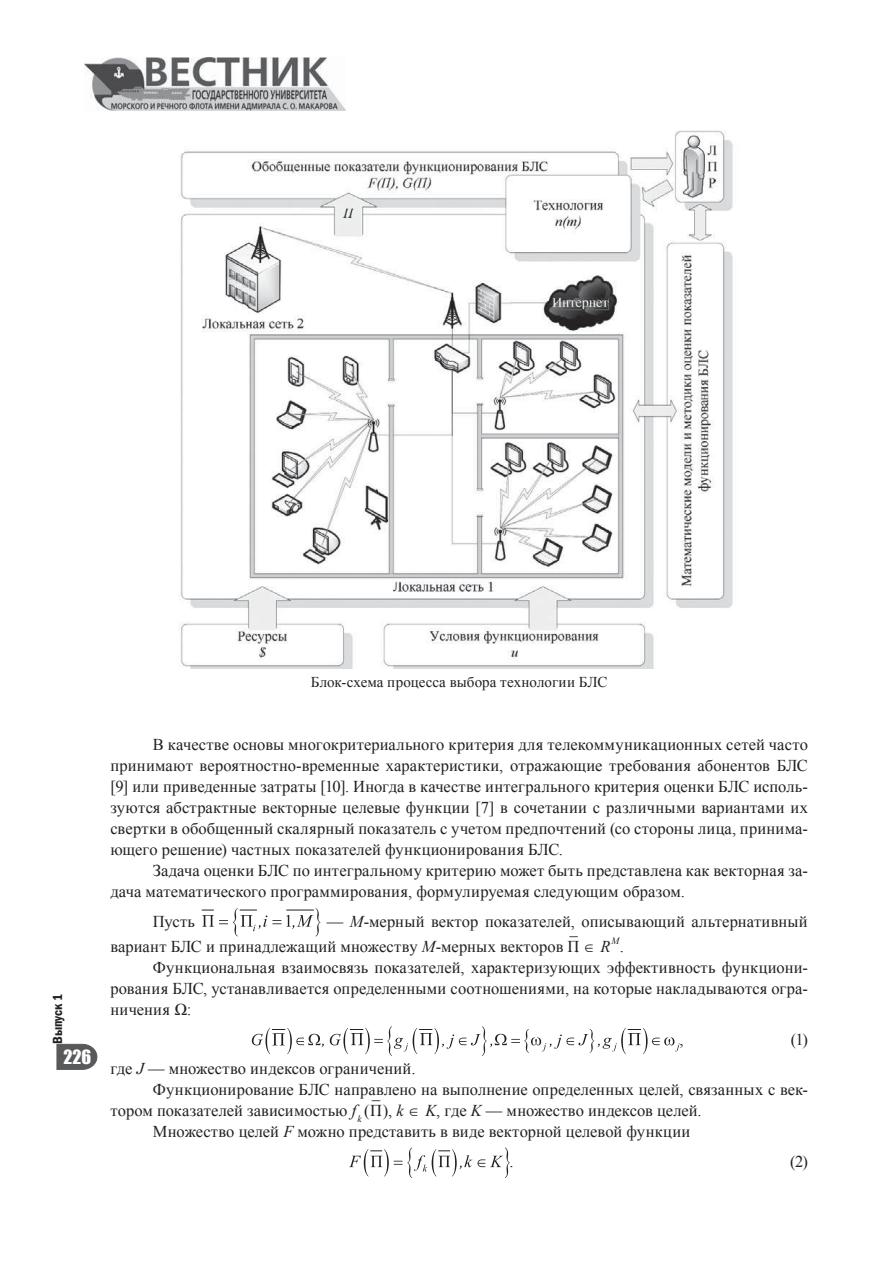
<style>
.page{position:relative;width:893px;height:1263px;background:#fff}
.page>*{position:absolute;margin:0;border:0;box-sizing:border-box;transform-origin:0 0}
.t1{font:18px "Impact";color:#fff}
.t2{font:16.5px/21px "Times New Roman";letter-spacing:.005em;color:#231f20}
.t3{font:15px "Times New Roman";color:#231f20}
.t4{font:600 condensed 13.65px "Franklin Gothic";color:#231f20}
.t5{font:italic 9.6px "Times New Roman";color:#231f20}
.s1{font-style:italic}
</style>
<div class="page">
<svg style="left:57px;top:1044px;width:40px;height:26px"></svg>
<img style="left:85px;top:58px;width:261px;height:52px">
<img style="left:179px;top:130px;width:554px;height:539px">
<svg style="left:202px;top:908px;width:118px;height:28px"></svg>
<svg style="left:252px;top:1028px;width:72px;height:26px"></svg>
<svg style="left:330px;top:1026px;width:349px;height:30px"></svg>
<svg style="left:349px;top:1147px;width:160px;height:31px"></svg>
<p class="t3" style="left:311px;top:673px;width:298px">Блок-схема процесса выбора технологии БЛС</p>
<p class="t4" style="left:53px;top:1044px;width:52px;rotate:-90deg">Выпуск 1</p>
<p class="t1" style="left:63px;top:1046px;width:29px">226</p>
<p class="t2" style="left:110px;top:734px;width:699px;text-align:justify;text-indent:43px">В качестве основы многокритериального критерия для телекоммуникационных сетей часто принимают вероятностно-временные характеристики, отражающие требования абонентов БЛС [9] или приведенные затраты [10]. Иногда в качестве интегрального критерия оценки БЛС исполь&shy;зуются абстрактные векторные целевые функции [7] в сочетании с различными вариантами их свертки в обобщенный скалярный показатель с учетом предпочтений (со стороны лица, принима&shy;ющего решение) частных показателей функционирования БЛС.</p>
<p class="t2" style="left:110px;top:860px;width:699px;text-indent:43px">Задача оценки БЛС по интегральному критерию может быть представлена как векторная за&shy;дача математического программирования, формулируемая следующим образом.</p>
<p class="t2" style="left:153px;top:911px;width:44px">Пусть</p>
<p class="t2" style="left:110px;top:909px;width:699px;line-height:25.5px;text-indent:216px">— <span class="s1">M</span>-мерный вектор показателей, описывающий альтернативный вариант БЛС и принадлежащий множеству <span class="s1">M</span>-мерных векторов П̅. ∈ <span class="s1">R</span></p>
<p class="t5" style="left:611px;top:935px;width:9px">M</p>
<p class="t2" style="left:619px;top:936px;width:6px">.</p>
<p class="t2" style="left:153px;top:957px;width:656px">Функциональная взаимосвязь показателей, характеризующих эффективность функциони-</p>
<p class="t2" style="left:110px;top:978px;width:699px">рования БЛС, устанавливается определенными соотношениями, на которые накладываются огра-</p>
<p class="t2" style="left:110px;top:999px;width:82px">ничения <span class="s1">Ω</span>:</p>
<p class="t2" style="left:679px;top:1029px;width:6px">,</p>
<p class="t2" style="left:791px;top:1029px;width:19px">(1)</p>
<p class="t2" style="left:110px;top:1058px;width:306px">где <span class="s1">J</span> — множество индексов ограничений.</p>
<p class="t2" style="left:153px;top:1079px;width:656px">Функционирование БЛС направлено на выполнение определенных целей, связанных с век-</p>
<p class="t2" style="left:110px;top:1100px;width:592px">тором показателей зависимостью <span class="s1">f</span> <sub>k</sub> (П̅.), <span class="s1">k</span> ∈ <span class="s1">K</span>, где <span class="s1">K</span> — множество индексов целей.</p>
<p class="t2" style="left:153px;top:1121px;width:539px">Множество целей <span class="s1">F</span> можно представить в виде векторной целевой функции</p>
<p class="t2" style="left:509px;top:1151px;width:6px">.</p>
<p class="t2" style="left:790px;top:1151px;width:19px">(2)</p>
</div>
